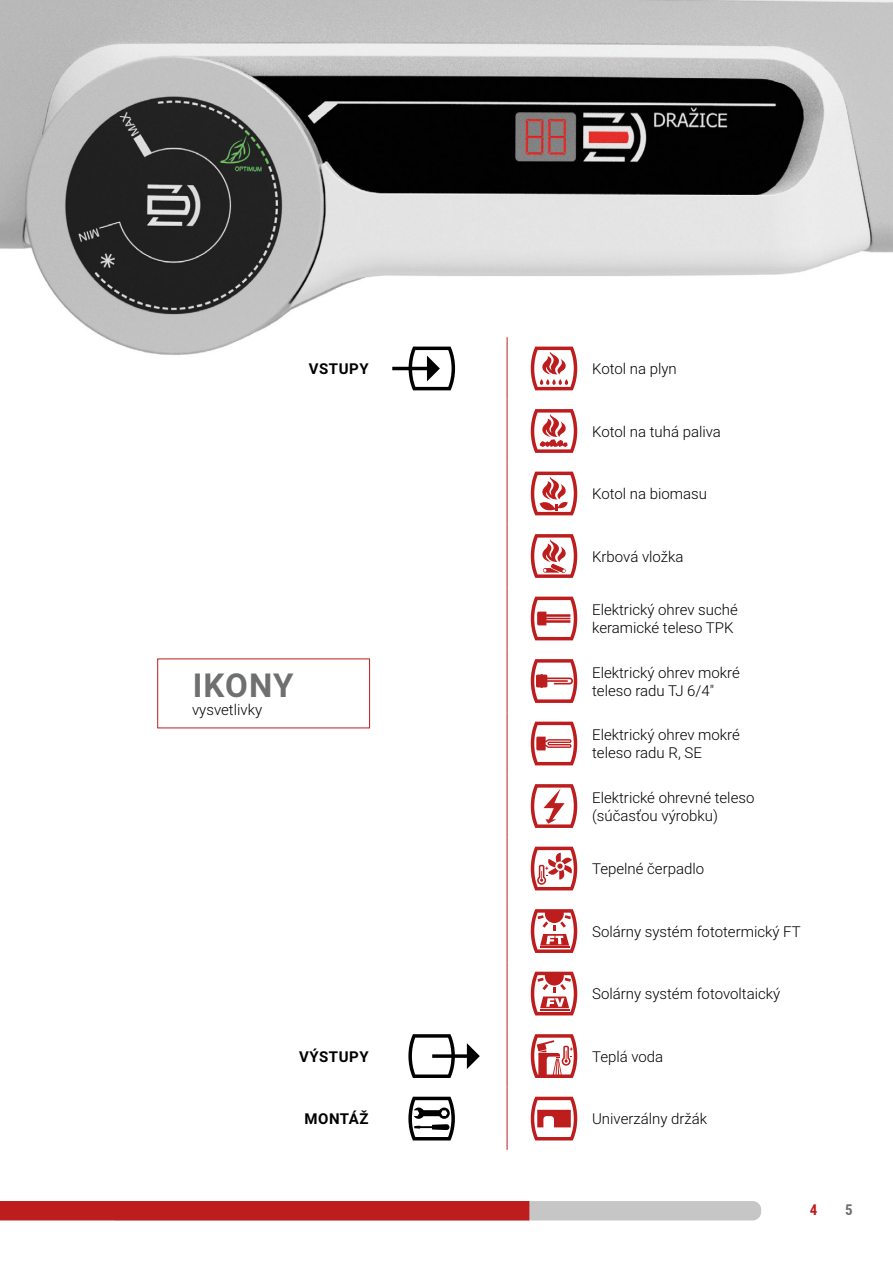
<style>
.page{position:relative;width:893px;height:1263px;background:#fff}
.page>*{position:absolute;margin:0;border:0;box-sizing:border-box;transform-origin:0 0}
.t1{font:700 33px "Roboto";letter-spacing:.03em;color:#706f6f}
.t2{font:300 15px/18px "Roboto";color:#000}
.t3{font:700 15px "Roboto";letter-spacing:.035em;color:#000}
.t4{font:700 15px "Roboto Condensed";color:#bd1d1d}
.t5{font:700 15px "Roboto Condensed";color:#706f6f}
</style>
<div class="page">
<img style="left:0;top:0;width:893px;height:365px">
<svg style="left:0;top:1201px;width:761px;height:19px;background:#bf5050"></svg>
<hr style="left:507px;top:337px;width:1px;height:63px;background:#bd1d1d">
<hr style="left:507px;top:400px;width:1px;height:62px;background:#bd1d1d">
<hr style="left:507px;top:462px;width:1px;height:63px;background:#bd1d1d">
<hr style="left:507px;top:525px;width:1px;height:62px;background:#bd1d1d">
<hr style="left:507px;top:587px;width:1px;height:63px;background:#bd1d1d">
<hr style="left:507px;top:650px;width:1px;height:62px;background:#bd1d1d">
<hr style="left:507px;top:712px;width:1px;height:63px;background:#bd1d1d">
<hr style="left:507px;top:775px;width:1px;height:62px;background:#bd1d1d">
<hr style="left:507px;top:837px;width:1px;height:63px;background:#bd1d1d">
<hr style="left:507px;top:900px;width:1px;height:62px;background:#bd1d1d">
<hr style="left:507px;top:962px;width:1px;height:63px;background:#bd1d1d">
<hr style="left:507px;top:1025px;width:1px;height:62px;background:#bd1d1d">
<hr style="left:507px;top:1087px;width:1px;height:63px;background:#bd1d1d">
<svg style="left:392px;top:347px;width:63px;height:43px"></svg>
<svg style="left:531px;top:347px;width:46px;height:43px"></svg>
<svg style="left:531px;top:409px;width:46px;height:44px"></svg>
<svg style="left:531px;top:472px;width:46px;height:43px"></svg>
<svg style="left:531px;top:534px;width:46px;height:44px"></svg>
<svg style="left:531px;top:597px;width:46px;height:43px"></svg>
<svg style="left:531px;top:659px;width:46px;height:44px"></svg>
<svg style="left:531px;top:722px;width:46px;height:43px"></svg>
<svg style="left:531px;top:784px;width:46px;height:44px"></svg>
<svg style="left:531px;top:847px;width:46px;height:43px"></svg>
<svg style="left:531px;top:909px;width:46px;height:44px"></svg>
<svg style="left:531px;top:972px;width:46px;height:43px"></svg>
<svg style="left:408px;top:1034px;width:72px;height:44px"></svg>
<svg style="left:531px;top:1034px;width:46px;height:44px"></svg>
<svg style="left:408px;top:1097px;width:47px;height:43px"></svg>
<svg style="left:531px;top:1097px;width:46px;height:43px"></svg>
<p class="t3" style="left:309px;top:358px;width:61px">VSTUPY</p>
<p class="t2" style="left:592px;top:359px;width:86px">Kotol na plyn</p>
<p class="t2" style="left:592px;top:422px;width:130px">Kotol na tuhá paliva</p>
<p class="t2" style="left:592px;top:484px;width:116px">Kotol na biomasu</p>
<h1 class="t1" style="left:193px;top:662px;width:102px">IKONY</h1>
<p class="t2" style="left:192px;top:700px;width:72px">vysvetlivky</p>
<p class="t2" style="left:592px;top:547px;width:93px">Krbová vložka</p>
<p class="t2" style="left:592px;top:600px;width:147px">Elektrický ohrev suché keramické teleso TPK</p>
<p class="t2" style="left:592px;top:663px;width:149px">Elektrický ohrev mokré teleso radu TJ 6/4″</p>
<p class="t2" style="left:592px;top:725px;width:149px">Elektrický ohrev mokré teleso radu R, SE</p>
<p class="t2" style="left:592px;top:788px;width:164px">Elektrické ohrevné teleso (súčasťou výrobku)</p>
<p class="t2" style="left:592px;top:859px;width:114px">Tepelné čerpadlo</p>
<p class="t2" style="left:592px;top:922px;width:210px">Solárny systém fototermický FT</p>
<p class="t2" style="left:592px;top:984px;width:190px">Solárny systém fotovoltaický</p>
<p class="t3" style="left:299px;top:1046px;width:71px">VÝSTUPY</p>
<p class="t2" style="left:592px;top:1047px;width:73px">Teplá voda</p>
<p class="t3" style="left:305px;top:1108px;width:66px">MONTÁŽ</p>
<p class="t2" style="left:592px;top:1109px;width:117px">Univerzálny držák</p>
<p class="t4" style="left:810px;top:1199px;width:9px">4</p>
<p class="t5" style="left:845px;top:1199px;width:9px">5</p>
</div>
